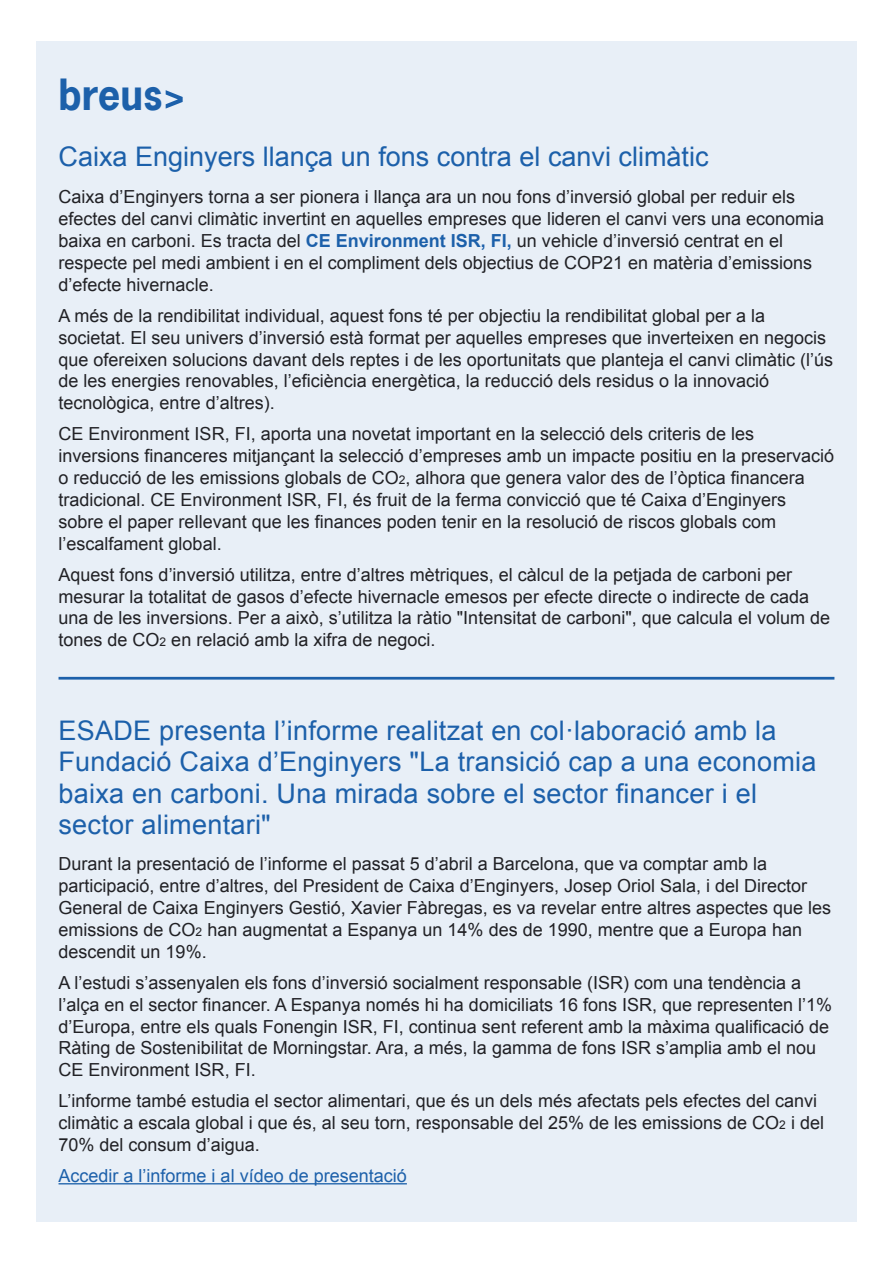
<style>
.page{position:relative;width:893px;height:1263px;background:#fff}
.page>*{position:absolute;margin:0;border:0;box-sizing:border-box;transform-origin:0 0}
.t1{font:700 39.9px "News Gothic LT";color:#1c60aa}
.t2{font:27px/31.5px "Arial";letter-spacing:.01em;color:#1c60aa}
.t3{font:18px/21.9px "Arial";color:#212125}
.t4{font:18px "Arial";color:#1c60aa}
.s1{font-weight:700;color:#1c60aa}
.s2{font-size:12px}
</style>
<div class="page">
<div style="left:36px;top:41px;width:820px;height:1181px;background:#e8eff7"></div>
<hr style="left:59px;top:677px;width:775px;height:3px;background:#1c60aa">
<hr style="left:58px;top:1183px;width:349px;height:1px;background:#1c60aa">
<svg style="left:166px;top:90px;width:17px;height:19px"></svg>
<h1 class="t1" style="left:58px;top:68px;width:106px">breus</h1>
<h2 class="t2" style="left:58px;top:141px;width:651px">Caixa Enginyers llança un fons contra el canvi climàtic</h2>
<p class="t3" style="left:58px;top:186px;width:767px">Caixa d’Enginyers torna a ser pionera i llança ara un nou fons d’inversió global per reduir els efectes del canvi climàtic invertint en aquelles empreses que lideren el canvi vers una economia baixa en carboni. Es tracta del <span class="s1">CE Environment ISR, FI,</span> un vehicle d’inversió centrat en el respecte pel medi ambient i en el compliment dels objectius de COP21 en matèria d’emissions d’efecte hivernacle.</p>
<p class="t3" style="left:58px;top:305px;width:776px">A més de la rendibilitat individual, aquest fons té per objectiu la rendibilitat global per a la societat. El seu univers d’inversió està format per aquelles empreses que inverteixen en negocis que ofereixen solucions davant dels reptes i de les oportunitats que planteja el canvi climàtic (l’ús de les energies renovables, l’eficiència energètica, la reducció dels residus o la innovació tecnològica, entre d’altres).</p>
<p class="t3" style="left:58px;top:423px;width:777px">CE Environment ISR, FI, aporta una novetat important en la selecció dels criteris de les inversions financeres mitjançant la selecció d’empreses amb un impacte positiu en la preservació o reducció de les emissions globals de CO<span class="s2">2</span>, alhora que genera valor des de l’òptica financera tradicional. CE Environment ISR, FI, és fruit de la ferma convicció que té Caixa d’Enginyers sobre el paper rellevant que les finances poden tenir en la resolució de riscos globals com l’escalfament global.</p>
<p class="t3" style="left:59px;top:564px;width:773px">Aquest fons d’inversió utilitza, entre d’altres mètriques, el càlcul de la petjada de carboni per mesurar la totalitat de gasos d’efecte hivernacle emesos per efecte directe o indirecte de cada una de les inversions. Per a això, s’utilitza la ràtio "Intensitat de carboni", que calcula el volum de tones de CO<span class="s2">2</span> en relació amb la xifra de negoci.</p>
<h2 class="t2" style="left:58px;top:715px;width:759px">ESADE presenta l’informe realitzat en col·laboració amb la Fundació Caixa d’Enginyers "La transició cap a una economia baixa en carboni. Una mirada sobre el sector financer i el sector alimentari"</h2>
<p class="t3" style="left:58px;top:853px;width:774px">Durant la presentació de l’informe el passat 5 d’abril a Barcelona, que va comptar amb la participació, entre d’altres, del President de Caixa d’Enginyers, Josep Oriol Sala, i del Director General de Caixa Enginyers Gestió, Xavier Fàbregas, es va revelar entre altres aspectes que les emissions de CO<span class="s2">2</span> han augmentat a Espanya un 14% des de 1990, mentre que a Europa han descendit un 19%.</p>
<p class="t3" style="left:58px;top:972px;width:775px">A l’estudi s’assenyalen els fons d’inversió socialment responsable (ISR) com una tendència a l’alça en el sector financer. A Espanya només hi ha domiciliats 16 fons ISR, que representen l’1% d’Europa, entre els quals Fonengin ISR, FI, continua sent referent amb la màxima qualificació de Ràting de Sostenibilitat de Morningstar. Ara, a més, la gamma de fons ISR s’amplia amb el nou CE Environment ISR, FI.</p>
<p class="t3" style="left:58px;top:1090px;width:767px">L’informe també estudia el sector alimentari, que és un dels més afectats pels efectes del canvi climàtic a escala global i que és, al seu torn, responsable del 25% de les emissions de CO<span class="s2">2</span> i del<br>70% del consum d’aigua.</p>
<p class="t4" style="left:59px;top:1164px;width:350px">Accedir a l’informe i al vídeo de presentació</p>
</div>
